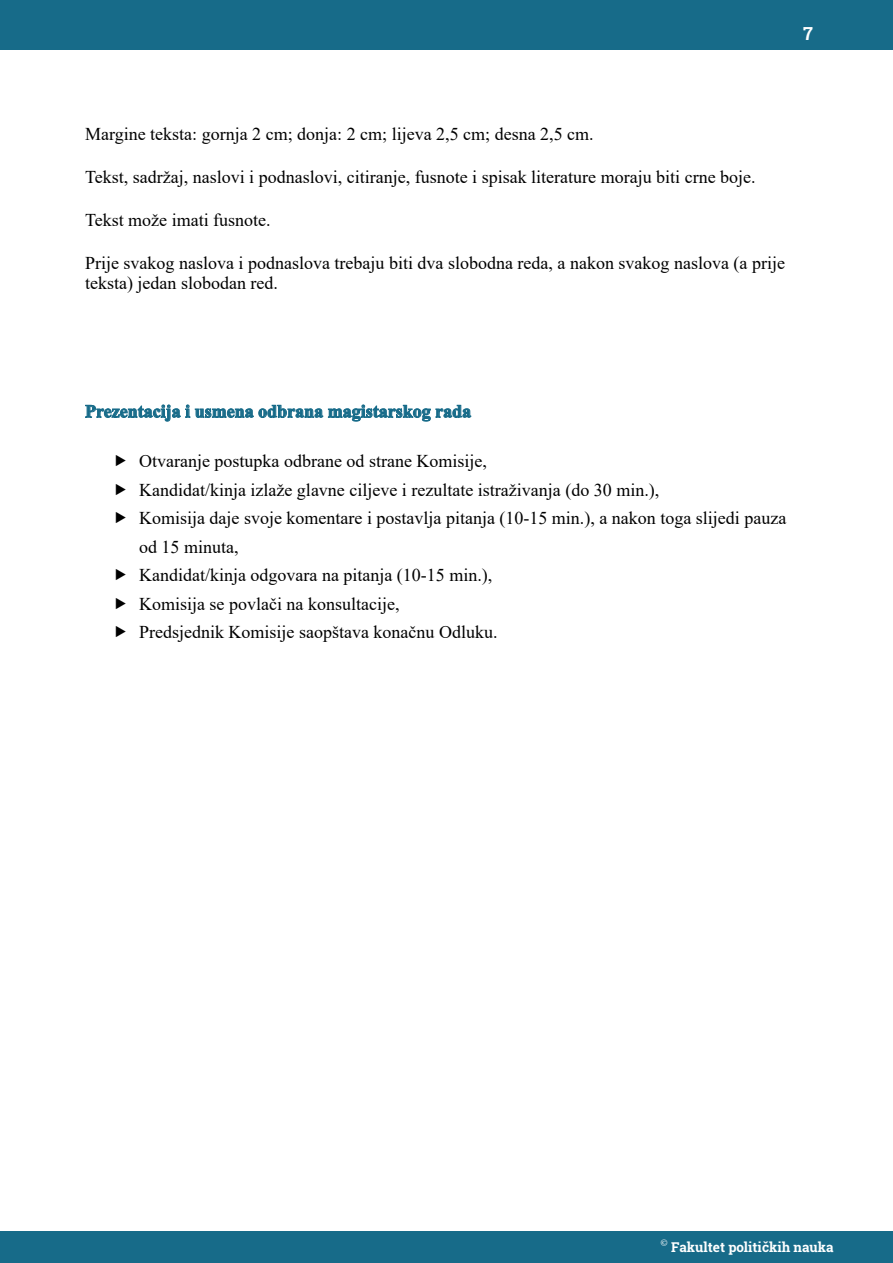
<style>
.page{position:relative;width:893px;height:1263px;background:#fff}
.page>*{position:absolute;margin:0;border:0;box-sizing:border-box;transform-origin:0 0}
.Default{font:18px/20.7px "Times New Roman";color:#000}
.naslovi_12{font:700 18px "Times New Roman";color:#176b89}
.t1{font:700 18px "Roboto Slab";color:#fff}
.t2{font:700 13.5px "Roboto Slab";color:#fff}
</style>
<div class="page">
<div style="left:0;top:0;width:893px;height:50px;background:#176b89"></div>
<div style="left:0;top:1232px;width:893px;height:31px;background:#176b89"></div>
<svg style="left:85px;top:405px;width:386px;height:16px"></svg>
<p class="t1" style="left:803px;top:21px;width:11px">7</p>
<p class="Default" style="left:85px;top:123px;width:510px">Margine teksta: gornja 2 cm; donja: 2 cm; lijeva 2,5 cm; desna 2,5 cm.</p>
<p class="Default" style="left:85px;top:166px;width:672px">Tekst, sadržaj, naslovi i podnaslovi, citiranje, fusnote i spisak literature moraju biti crne boje.</p>
<p class="Default" style="left:85px;top:209px;width:187px">Tekst može imati fusnote.</p>
<p class="Default" style="left:85px;top:252px;width:701px">Prije svakog naslova i podnaslova trebaju biti dva slobodna reda, a nakon svakog naslova (a prije teksta) jedan slobodan red.</p>
<p class="naslovi_12" style="left:85px;top:398px;width:388px">Prezentacija i usmena odbrana magistarskog rada</p>
<p class="Default" style="left:139px;top:450px;width:349px">Otvaranje postupka odbrane od strane Komisije,</p>
<p class="Default" style="left:139px;top:479px;width:522px">Kandidat/kinja izlaže glavne ciljeve i rezultate istraživanja (do 30 min.),</p>
<p class="Default" style="left:139px;top:503px;width:649px;line-height:28.5px">Komisija daje svoje komentare i postavlja pitanja (10-15 min.), a nakon toga slijedi pauza od 15 minuta,</p>
<p class="Default" style="left:139px;top:564px;width:355px">Kandidat/kinja odgovara na pitanja (10-15 min.),</p>
<p class="Default" style="left:139px;top:593px;width:262px">Komisija se povlači na konsultacije,</p>
<p class="Default" style="left:139px;top:621px;width:360px">Predsjednik Komisije saopštava konačnu Odluku.</p>
<p class="t2" style="left:661px;top:1238px;width:174px"><sup>©</sup> Fakultet političkih nauka</p>
</div>
